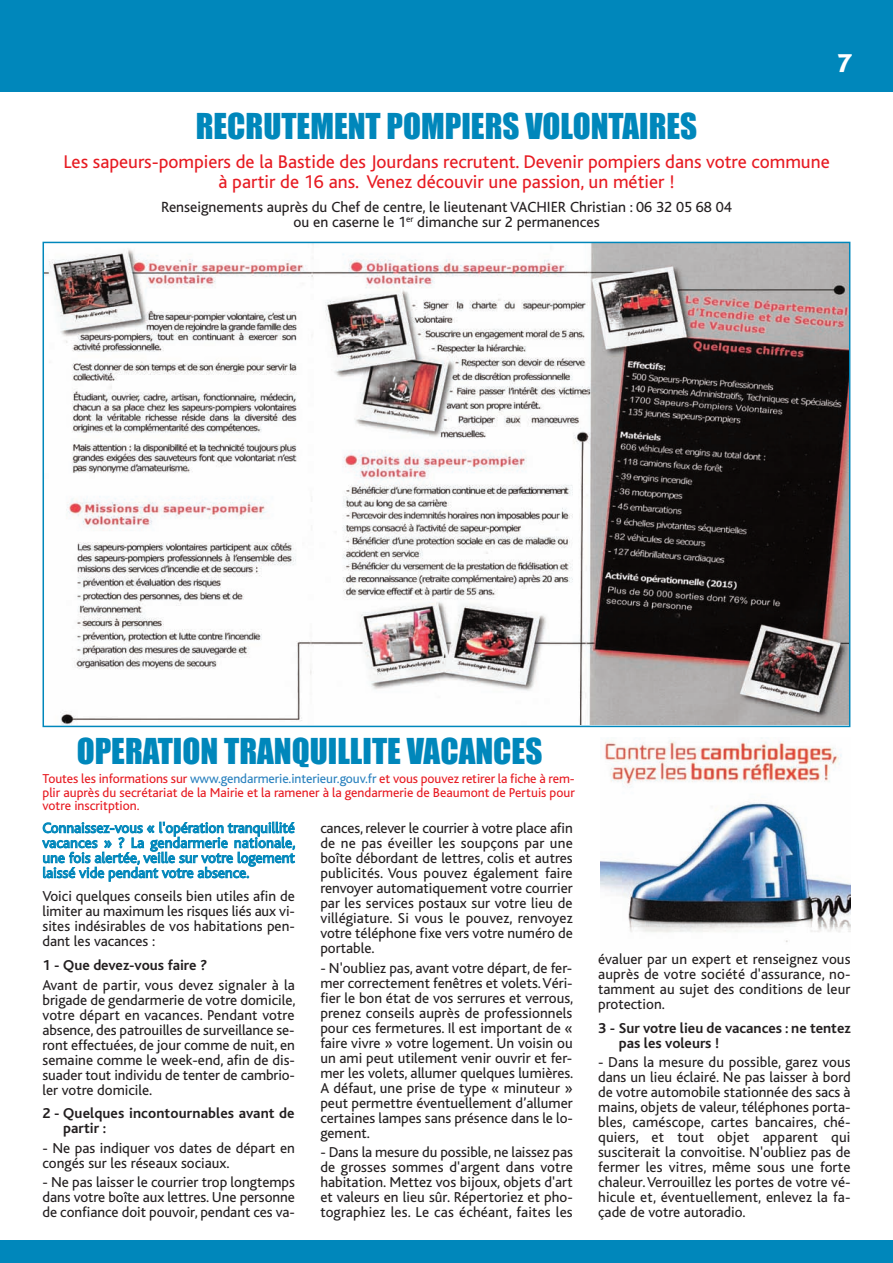
<style>
.page{position:relative;width:893px;height:1263px;background:#fff}
.page>*{position:absolute;margin:0;border:0;box-sizing:border-box;transform-origin:0 0}
.t1{font:33px "Impact";color:#0087bb}
.t2{font:800 27px "Bliss";color:#fff}
.t3{font:19.2px/19.2px "Bliss";color:#e71b22;text-align:center}
.t4{font:15.45px/15.5px "Bliss";color:#231f20;text-align:center}
.t5{font:15px/15px "Bliss";color:#231f20;text-align:justify}
.t6{font:15px/15px "Bliss";color:#0087bb;text-align:justify}
.t7{font:700 15px/15px "Bliss";color:#231f20}
.t8{font:13.5px/13.5px "Bliss";color:#e71b22;text-align:justify}
.s1{color:#2981be}
</style>
<div class="page">
<div style="left:0;top:1241px;width:893px;height:22px;background:#0087bb"></div>
<div style="left:0;top:0;width:893px;height:92px;background:#0087bb"></div>
<img style="left:46px;top:245px;width:801px;height:479px">
<svg style="left:42px;top:822px;width:253px;height:60px"></svg>
<img style="left:600px;top:737px;width:250px;height:205px">
<h2 class="t2" style="left:837px;top:53px;width:17px">7</h2>
<h1 class="t1" style="left:196px;top:116px;width:503px">RECRUTEMENT POMPIERS VOLONTAIRES</h1>
<p class="t3" style="left:63px;top:154px;width:768px">Les sapeurs-pompiers de la Bastide des Jourdans recrutent. Devenir pompiers dans votre commune à partir de 16 ans. Venez découvir une passion, un métier !</p>
<p class="t4" style="left:161px;top:200px;width:572px">Renseignements auprès du Chef de centre, le lieutenant VACHIER Christian : 06 32 05 68 04 ou en caserne le 1<sup>er</sup> dimanche sur 2 permanences</p>
<h1 class="t1" style="left:77px;top:740px;width:467px">OPERATION TRANQUILLITE VACANCES</h1>
<p class="t8" style="left:43px;top:773px;width:534px">Toutes les informations sur <span class="s1">www.gendarmerie.interieur.gouv.fr</span> et vous pouvez retirer la fiche à rem&shy;plir auprès du secrétariat de la Mairie et la ramener à la gendarmerie de Beaumont de Pertuis pour votre inscritption.</p>
<p class="t6" style="left:43px;top:822px;width:254px">Connaissez-vous « l'opération tranquillité vacances » ? La gendarmerie nationale, une fois alertée, veille sur votre logement laissé vide pendant votre absence.</p>
<p class="t5" style="left:43px;top:890px;width:254px">Voici quelques conseils bien utiles afin de limiter au maximum les risques liés aux vi&shy;sites indésirables de vos habitations pen&shy;dant les vacances :</p>
<p class="t7" style="left:43px;top:959px;width:166px">1 - Que devez-vous faire ?</p>
<p class="t5" style="left:43px;top:979px;width:255px">Avant de partir, vous devez signaler à la brigade de gendarmerie de votre domicile, votre départ en vacances. Pendant votre absence, des patrouilles de surveillance se&shy;ront effectuées, de jour comme de nuit, en semaine comme le week-end, afin de dis&shy;suader tout individu de tenter de cambrio&shy;ler votre domicile.</p>
<p class="t7" style="left:63px;top:1107px;width:233px;text-indent:-21px">2 - Quelques incontournables avant de partir :</p>
<p class="t5" style="left:43px;top:1142px;width:254px">- Ne pas indiquer vos dates de départ en congés sur les réseaux sociaux.</p>
<p class="t5" style="left:43px;top:1176px;width:254px">- Ne pas laisser le courrier trop longtemps dans votre boîte aux lettres. Une personne de confiance doit pouvoir, pendant ces va-</p>
<p class="t5" style="left:320px;top:822px;width:254px">cances, relever le courrier à votre place afin de ne pas éveiller les soupçons par une boîte débordant de lettres, colis et autres publicités. Vous pouvez également faire renvoyer automatiquement votre courrier par les services postaux sur votre lieu de villégiature. Si vous le pouvez, renvoyez votre téléphone fixe vers votre numéro de portable.</p>
<p class="t5" style="left:320px;top:961px;width:255px">- N'oubliez pas, avant votre départ, de fer&shy;mer correctement fenêtres et volets. Véri&shy;fier le bon état de vos serrures et verrous, prenez conseils auprès de professionnels pour ces fermetures. Il est important de « faire vivre » votre logement. Un voisin ou un ami peut utilement venir ouvrir et fer&shy;mer les volets, allumer quelques lumières.<br>A défaut, une prise de type « minuteur » peut permettre éventuellement d’allumer certaines lampes sans présence dans le lo&shy;gement.</p>
<p class="t5" style="left:320px;top:1146px;width:254px">- Dans la mesure du possible, ne laissez pas de grosses sommes d'argent dans votre habitation. Mettez vos bijoux, objets d'art et valeurs en lieu sûr. Répertoriez et pho&shy;tographiez les. Le cas échéant, faites les</p>
<p class="t5" style="left:598px;top:953px;width:254px">évaluer par un expert et renseignez vous auprès de votre société d'assurance, no&shy;tamment au sujet des conditions de leur protection.</p>
<p class="t7" style="left:619px;top:1022px;width:233px;text-indent:-21px">3 - Sur votre lieu de vacances : ne tentez pas les voleurs !</p>
<p class="t5" style="left:598px;top:1056px;width:254px">- Dans la mesure du possible, garez vous dans un lieu éclairé. Ne pas laisser à bord de votre automobile stationnée des sacs à mains, objets de valeur, téléphones porta&shy;bles, caméscope, cartes bancaires, ché&shy;quiers, et tout objet apparent qui susciterait la convoitise. N'oubliez pas de fermer les vitres, même sous une forte chaleur. Verrouillez les portes de votre vé&shy;hicule et, éventuellement, enlevez la fa&shy;çade de votre autoradio.</p>
</div>
